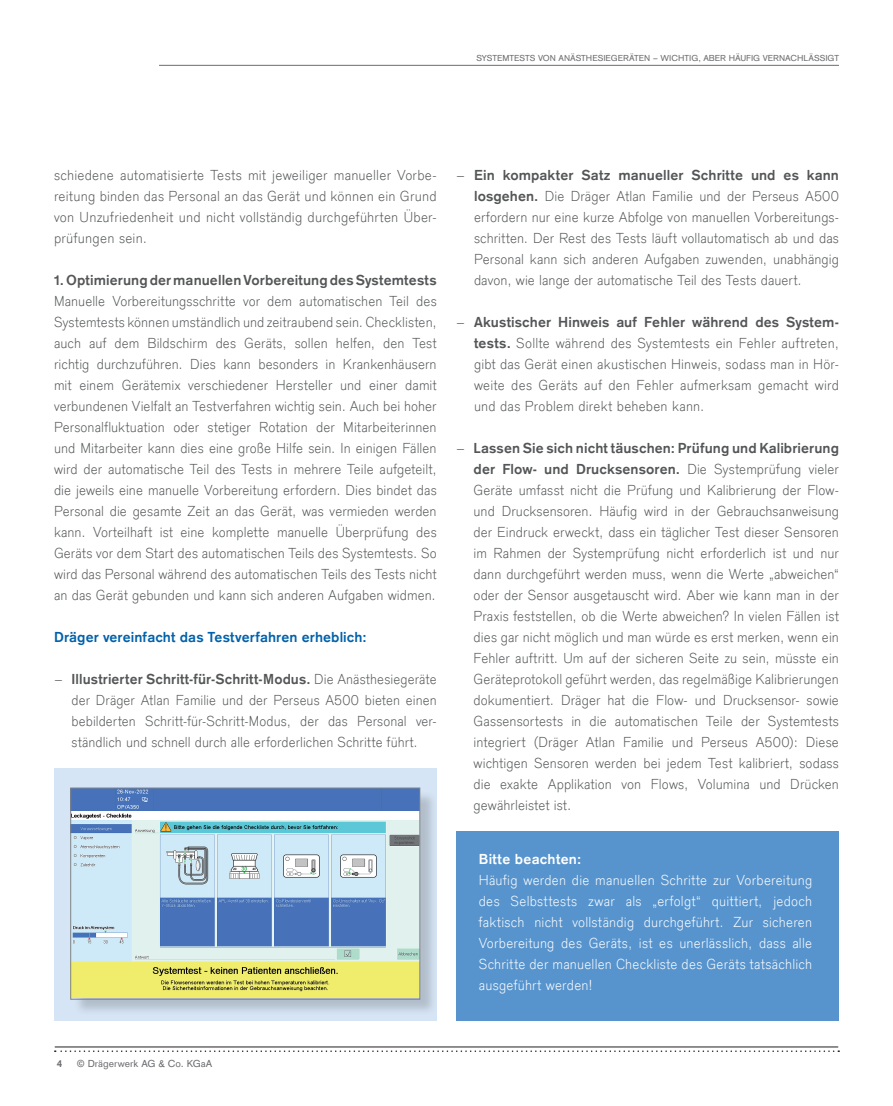
<style>
.page{position:relative;width:893px;height:1106px;background:#fff}
.page>*{position:absolute;margin:0;border:0;box-sizing:border-box;transform-origin:0 0}
.t1{font:300 15px/21px "Draeger Sans";letter-spacing:.005em;color:#545557;text-align:justify}
.t2{font:300 15px/21px "Draeger Sans";letter-spacing:.015em;color:#fff;text-align:justify}
.t3{font:700 15px "Draeger Sans";letter-spacing:.005em;color:#545557}
.t4{font:700 15px "Draeger Sans";letter-spacing:.005em;color:#0161aa}
.t5{font:700 15px "Draeger Sans";letter-spacing:.02em;color:#fff}
.t6{font:10.5px "Draeger Sans";color:#6c6d70}
.t7{font:700 10.5px "Draeger Sans";color:#6c6d70}
.t8{font:9px "Draeger Sans";color:#6c6d70}
.s1{font-weight:700}
</style>
<div class="page">
<hr style="left:159px;top:65px;width:680px;height:1px;background:#6c6d70">
<hr style="left:55px;top:1046px;width:783px;height:1px;background:#231f20">
<svg style="left:55px;top:1050px;width:784px;height:2px"></svg>
<div style="left:456px;top:831px;width:383px;height:189px;background:#5794ce"></div>
<div style="left:54px;top:768px;width:383px;height:252px;background:#d6e5f5"></div>
<div style="left:73px;top:790px;width:365px;height:226px;background:#231f20;opacity:.2"></div>
<img style="left:73px;top:789px;width:345px;height:208px">
<div style="left:71px;top:787px;width:349px;height:212px;border:1px solid #808285"></div>
<p class="t8" style="left:476px;top:52px;width:364px">SYSTEMTESTS VON ANÄSTHESIEGERÄTEN – WICHTIG, ABER HÄUFIG VERNACHLÄSSIGT</p>
<p class="t1" style="left:54px;top:164px;width:384px">schiedene automatisierte Tests mit jeweiliger manueller Vorbe&shy;reitung binden das Personal an das Gerät und können ein Grund von Unzufriedenheit und nicht vollständig durchgeführten Über&shy;prüfungen sein.</p>
<p class="t3" style="left:54px;top:270px;width:384px">1. Optimierung der manuellen Vorbereitung des Systemtests</p>
<p class="t1" style="left:54px;top:290px;width:384px">Manuelle Vorbereitungsschritte vor dem automatischen Teil des Systemtests können umständlich und zeitraubend sein. Checklisten, auch auf dem Bildschirm des Geräts, sollen helfen, den Test richtig durchzuführen. Dies kann besonders in Krankenhäusern mit einem Gerätemix verschiedener Hersteller und einer damit verbundenen Vielfalt an Testverfahren wichtig sein. Auch bei hoher Personalfluktuation oder stetiger Rotation der Mitarbeiterinnen und Mitarbeiter kann dies eine große Hilfe sein. In einigen Fällen wird der automatische Teil des Tests in mehrere Teile aufgeteilt, die jeweils eine manuelle Vorbereitung erfordern. Dies bindet das Personal die gesamte Zeit an das Gerät, was vermieden werden kann. Vorteilhaft ist eine komplette manuelle Überprüfung des Geräts vor dem Start des automatischen Teils des Systemtests. So wird das Personal während des automatischen Teils des Tests nicht an das Gerät gebunden und kann sich anderen Aufgaben widmen.</p>
<p class="t4" style="left:54px;top:627px;width:314px">Dräger vereinfacht das Testverfahren erheblich:</p>
<p class="t1" style="left:72px;top:668px;width:367px;text-indent:-18px">– <span class="s1">Illustrierter Schritt-für-Schritt-Modus.</span> Die Anästhesiegeräte der Dräger Atlan Familie und der Perseus A500 bieten einen bebilderten Schritt-für-Schritt-Modus, der das Personal ver&shy;ständlich und schnell durch alle erforderlichen Schritte führt.</p>
<p class="t1" style="left:474px;top:164px;width:366px;text-indent:-18px">– <span class="s1">Ein kompakter Satz manueller Schritte und es kann losgehen.</span> Die Dräger Atlan Familie und der Perseus A500 erfordern nur eine kurze Abfolge von manuellen Vorbereitungs&shy;schritten. Der Rest des Tests läuft vollautomatisch ab und das Personal kann sich anderen Aufgaben zuwenden, unabhängig davon, wie lange der automatische Teil des Tests dauert.</p>
<p class="t1" style="left:474px;top:311px;width:366px;text-indent:-18px">– <span class="s1">Akustischer Hinweis auf Fehler während des System&shy;tests.</span> Sollte während des Systemtests ein Fehler auftreten, gibt das Gerät einen akustischen Hinweis, sodass man in Hör&shy;weite des Geräts auf den Fehler aufmerksam gemacht wird und das Problem direkt beheben kann.</p>
<p class="t1" style="left:474px;top:437px;width:367px;text-indent:-17px">– <span class="s1">Lassen Sie sich nicht täuschen: Prüfung und Kalibrierung der Flow- und Drucksensoren.</span> Die Systemprüfung vieler Geräte umfasst nicht die Prüfung und Kalibrierung der Flow&shy;und Drucksensoren. Häufig wird in der Gebrauchsanweisung der Eindruck erweckt, dass ein täglicher Test dieser Sensoren im Rahmen der Systemprüfung nicht erforderlich ist und nur dann durchgeführt werden muss, wenn die Werte „abweichen“ oder der Sensor ausgetauscht wird. Aber wie kann man in der Praxis feststellen, ob die Werte abweichen? In vielen Fällen ist dies gar nicht möglich und man würde es erst merken, wenn ein Fehler auftritt. Um auf der sicheren Seite zu sein, müsste ein Geräteprotokoll geführt werden, das regelmäßige Kalibrierungen dokumentiert. Dräger hat die Flow- und Drucksensor- sowie Gassensortests in die automatischen Teile der Systemtests integriert (Dräger Atlan Familie und Perseus A500): Diese wichtigen Sensoren werden bei jedem Test kalibriert, sodass die exakte Applikation von Flows, Volumina und Drücken gewährleistet ist.</p>
<p class="t5" style="left:479px;top:848px;width:104px">Bitte beachten:</p>
<p class="t2" style="left:479px;top:868px;width:335px">Häufig werden die manuellen Schritte zur Vorbereitung des Selbsttests zwar als „erfolgt“ quittiert, jedoch faktisch nicht vollständig durchgeführt. Zur sicheren Vorbereitung des Geräts, ist es unerlässlich, dass alle Schritte der manuellen Checkliste des Geräts tatsächlich ausgeführt werden!</p>
<p class="t7" style="left:57px;top:1056px;width:7px">4</p>
<p class="t6" style="left:77px;top:1056px;width:137px">© Drägerwerk AG &amp; Co. KGaA</p>
</div>
